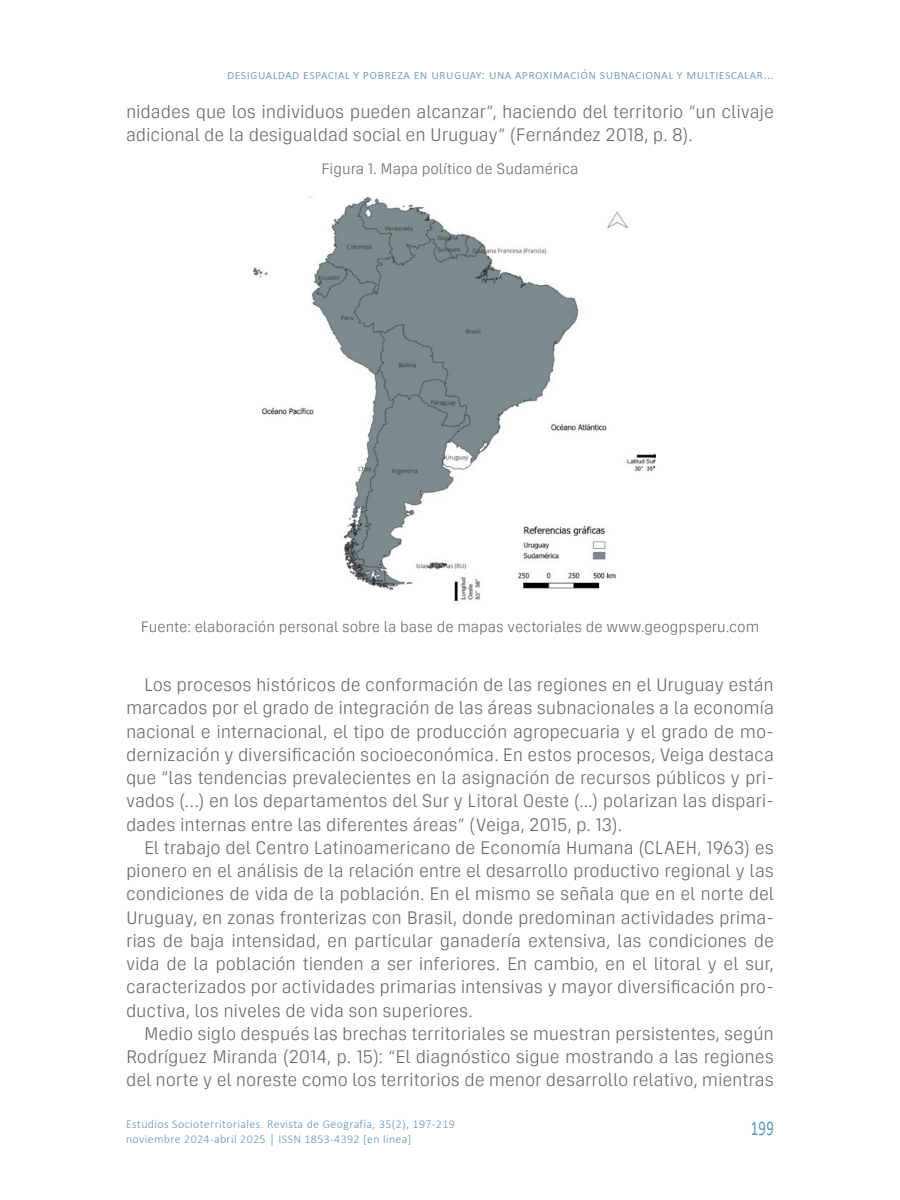
<style>
.page{position:relative;width:900px;height:1200px;background:#fff}
.page>*{position:absolute;margin:0;border:0;box-sizing:border-box;transform-origin:0 0}
.t1{font:21px "Calibri";color:#6194ba;scale:.7 1}
.t2{font:300 18px/23.2px "Serial Premium";letter-spacing:-.005em;color:#67676a;text-align:justify}
.t3{font:300 15px "Serial Premium";color:#67676a}
.t4{font:300 13.5px "Calibri";letter-spacing:.03em;color:#6194ba}
.t5{font:300 12px/15px "Calibri";letter-spacing:.03em;color:#6194ba}
</style>
<div class="page">
<img style="left:252px;top:196px;width:404px;height:405px">
<p class="t4" style="left:227px;top:67px;width:549px">desigualdad espacial y pobreza en uruguay: una aproximación subnacional y multiescalar...</p>
<p class="t2" style="left:126px;top:99px;width:649px">nidades que los individuos pueden alcanzar”, haciendo del territorio “un clivaje adicional de la desigualdad social en Uruguay” (Fernández 2018, p. 8).</p>
<p class="t3" style="left:322px;top:158px;width:258px">Figura 1. Mapa político de Sudamérica</p>
<p class="t3" style="left:141px;top:616px;width:620px">Fuente: elaboración personal sobre la base de mapas vectoriales de www.geogpsperu.com</p>
<p class="t2" style="left:126px;top:672px;width:650px;text-indent:18px">Los procesos históricos de conformación de las regiones en el Uruguay están marcados por el grado de integración de las áreas subnacionales a la economía nacional e internacional, el tipo de producción agropecuaria y el grado de mo&shy;dernización y diversificación socioeconómica. En estos procesos, Veiga destaca que “las tendencias prevalecientes en la asignación de recursos públicos y pri&shy;vados (…) en los departamentos del Sur y Litoral Oeste (...) polarizan las dispari&shy;dades internas entre las diferentes áreas” (Veiga, 2015, p. 13).</p>
<p class="t2" style="left:126px;top:835px;width:650px;text-indent:18px">El trabajo del Centro Latinoamericano de Economía Humana (CLAEH, 1963) es pionero en el análisis de la relación entre el desarrollo productivo regional y las condiciones de vida de la población. En el mismo se señala que en el norte del Uruguay, en zonas fronterizas con Brasil, donde predominan actividades prima&shy;rias de baja intensidad, en particular ganadería extensiva, las condiciones de vida de la población tienden a ser inferiores. En cambio, en el litoral y el sur, caracterizados por actividades primarias intensivas y mayor diversificación pro&shy;ductiva, los niveles de vida son superiores.</p>
<p class="t2" style="left:126px;top:1021px;width:650px;text-indent:18px">Medio siglo después las brechas territoriales se muestran persistentes, según Rodríguez Miranda (2014, p. 15): “El diagnóstico sigue mostrando a las regiones del norte y el noreste como los territorios de menor desarrollo relativo, mientras</p>
<p class="t5" style="left:126px;top:1116px;width:330px">Estudios Socioterritoriales. Revista de Geografía, 35(2), 197-219 noviembre 2024-abril 2025 │ ISSN 1853-4392 [en linea]</p>
<p class="t1" style="left:751px;top:1114px;width:35px">199</p>
</div>
